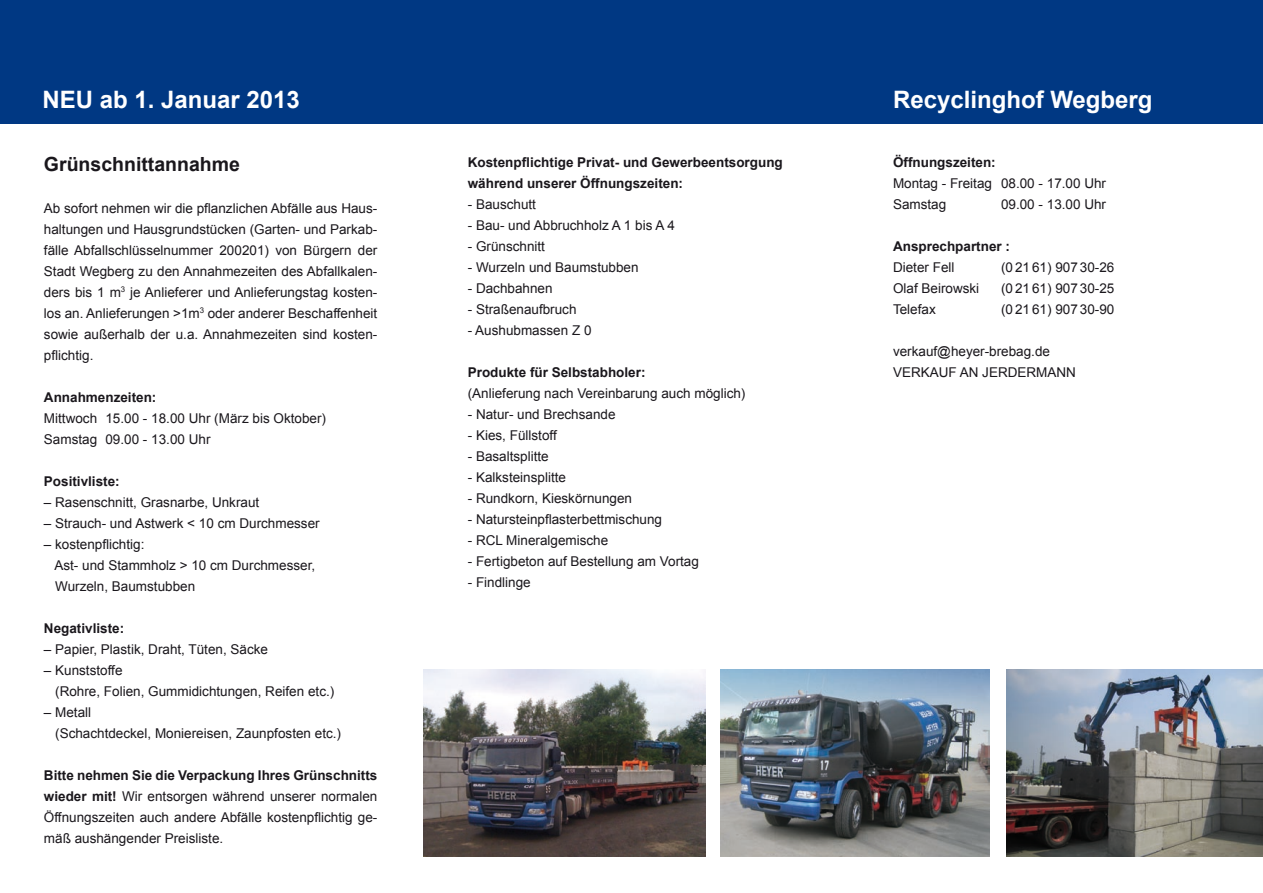
<style>
.page{position:relative;width:1263px;height:893px;background:#fff}
.page>*{position:absolute;margin:0;border:0;box-sizing:border-box;transform-origin:0 0}
.t1{font:700 24px "Arial";color:#fff}
.t2{font:700 19.5px "Arial";color:#1a171c}
.t3{font:13.5px/21px "Arial";color:#1a171c}
.t4{font:700 13.5px/21px "Arial";color:#1a171c}
.s1{font-weight:700}
</style>
<div class="page">
<div style="left:0;top:0;width:1263px;height:124px;background:#003883"></div>
<img style="left:424px;top:669px;width:281px;height:187px">
<img style="left:720px;top:669px;width:270px;height:187px">
<img style="left:1006px;top:669px;width:257px;height:187px">
<h1 class="t1" style="left:43px;top:84px;width:259px">NEU ab 1. Januar 2013</h1>
<h1 class="t1" style="left:893px;top:84px;width:261px">Recyclinghof Wegberg</h1>
<h2 class="t2" style="left:44px;top:151px;width:198px">Grünschnittannahme</h2>
<p class="t3" style="left:44px;top:198px;width:335px;text-align:justify">Ab sofort nehmen wir die pflanzlichen Abfälle aus Haus&shy;haltungen und Hausgrundstücken (Garten- und Parkab&shy;fälle Abfallschlüsselnummer 200201) von Bürgern der Stadt Wegberg zu den Annahmezeiten des Abfallkalen&shy;ders bis 1 m<sup>3</sup> je Anlieferer und Anlieferungstag kosten&shy;los an. Anlieferungen &gt;1m<sup>3</sup> oder anderer Beschaffenheit sowie außerhalb der u.a. Annahmezeiten sind kosten&shy;pflichtig.</p>
<p class="t4" style="left:44px;top:387px;width:114px">Annahmenzeiten:</p>
<p class="t3" style="left:44px;top:408px;width:284px">Mittwoch 15.00 - 18.00 Uhr (März bis Oktober)<br>Samstag 09.00 - 13.00 Uhr</p>
<p class="t4" style="left:44px;top:471px;width:77px">Positivliste:</p>
<p class="t3" style="left:44px;top:492px;width:217px">– Rasenschnitt, Grasnarbe, Unkraut</p>
<p class="t3" style="left:44px;top:513px;width:277px">– Strauch- und Astwerk &lt; 10 cm Durchmesser</p>
<p class="t3" style="left:54px;top:534px;width:262px;text-indent:-11px">– kostenpflichtig:<br>Ast- und Stammholz &gt; 10 cm Durchmesser,<br>Wurzeln, Baumstubben</p>
<p class="t4" style="left:44px;top:618px;width:82px">Negativliste:</p>
<p class="t3" style="left:44px;top:639px;width:226px">– Papier, Plastik, Draht, Tüten, Säcke</p>
<p class="t3" style="left:55px;top:660px;width:281px;text-indent:-11px">– Kunststoffe<br>(Rohre, Folien, Gummidichtungen, Reifen etc.)</p>
<p class="t3" style="left:55px;top:702px;width:287px;text-indent:-11px">– Metall<br>(Schachtdeckel, Moniereisen, Zaunpfosten etc.)</p>
<p class="t3" style="left:44px;top:765px;width:335px;text-align:justify"><span class="s1">Bitte nehmen Sie die Verpackung Ihres Grünschnitts wieder mit!</span> Wir entsorgen während unserer normalen Öffnungszeiten auch andere Abfälle kostenpflichtig ge&shy;mäß aushängender Preisliste.</p>
<p class="t4" style="left:468px;top:152px;width:317px">Kostenpflichtige Privat- und Gewerbeentsorgung während unserer Öffnungszeiten:</p>
<p class="t3" style="left:468px;top:194px;width:70px">- Bauschutt</p>
<p class="t3" style="left:468px;top:215px;width:209px">- Bau- und Abbruchholz A 1 bis A 4</p>
<p class="t3" style="left:468px;top:236px;width:79px">- Grünschnitt</p>
<p class="t3" style="left:468px;top:257px;width:172px">- Wurzeln und Baumstubben</p>
<p class="t3" style="left:468px;top:278px;width:86px">- Dachbahnen</p>
<p class="t3" style="left:468px;top:299px;width:110px">- Straßenaufbruch</p>
<p class="t3" style="left:468px;top:320px;width:125px">- Aushubmassen Z 0</p>
<p class="t4" style="left:468px;top:362px;width:179px">Produkte für Selbstabholer:</p>
<p class="t3" style="left:468px;top:383px;width:279px">(Anlieferung nach Vereinbarung auch möglich)</p>
<p class="t3" style="left:468px;top:404px;width:149px">- Natur- und Brechsande</p>
<p class="t3" style="left:468px;top:425px;width:91px">- Kies, Füllstoff</p>
<p class="t3" style="left:468px;top:446px;width:83px">- Basaltsplitte</p>
<p class="t3" style="left:468px;top:467px;width:100px">- Kalksteinsplitte</p>
<p class="t3" style="left:468px;top:488px;width:166px">- Rundkorn, Kieskörnungen</p>
<p class="t3" style="left:468px;top:509px;width:196px">- Natursteinpflasterbettmischung</p>
<p class="t3" style="left:468px;top:530px;width:142px">- RCL Mineralgemische</p>
<p class="t3" style="left:468px;top:551px;width:233px">- Fertigbeton auf Bestellung am Vortag</p>
<p class="t3" style="left:468px;top:572px;width:65px">- Findlinge</p>
<p class="t4" style="left:893px;top:152px;width:104px">Öffnungszeiten:</p>
<p class="t3" style="left:893px;top:173px;width:215px">Montag - Freitag 08.00 - 17.00 Uhr<br>Samstag</p>
<p class="t3" style="left:1001px;top:194px;width:107px">09.00 - 13.00 Uhr</p>
<p class="t4" style="left:893px;top:236px;width:119px">Ansprechpartner :</p>
<p class="t3" style="left:893px;top:257px;width:63px">Dieter Fell</p>
<p class="t3" style="left:1001px;top:257px;width:115px">(0 21 61) 907 30-26</p>
<p class="t3" style="left:893px;top:278px;width:88px">Olaf Beirowski</p>
<p class="t3" style="left:1001px;top:278px;width:115px">(0 21 61) 907 30-25</p>
<p class="t3" style="left:893px;top:299px;width:44px">Telefax</p>
<p class="t3" style="left:1001px;top:299px;width:115px">(0 21 61) 907 30-90</p>
<p class="t3" style="left:893px;top:341px;width:185px">verkauf@heyer-brebag.de<br>VERKAUF AN JERDERMANN</p>
</div>
